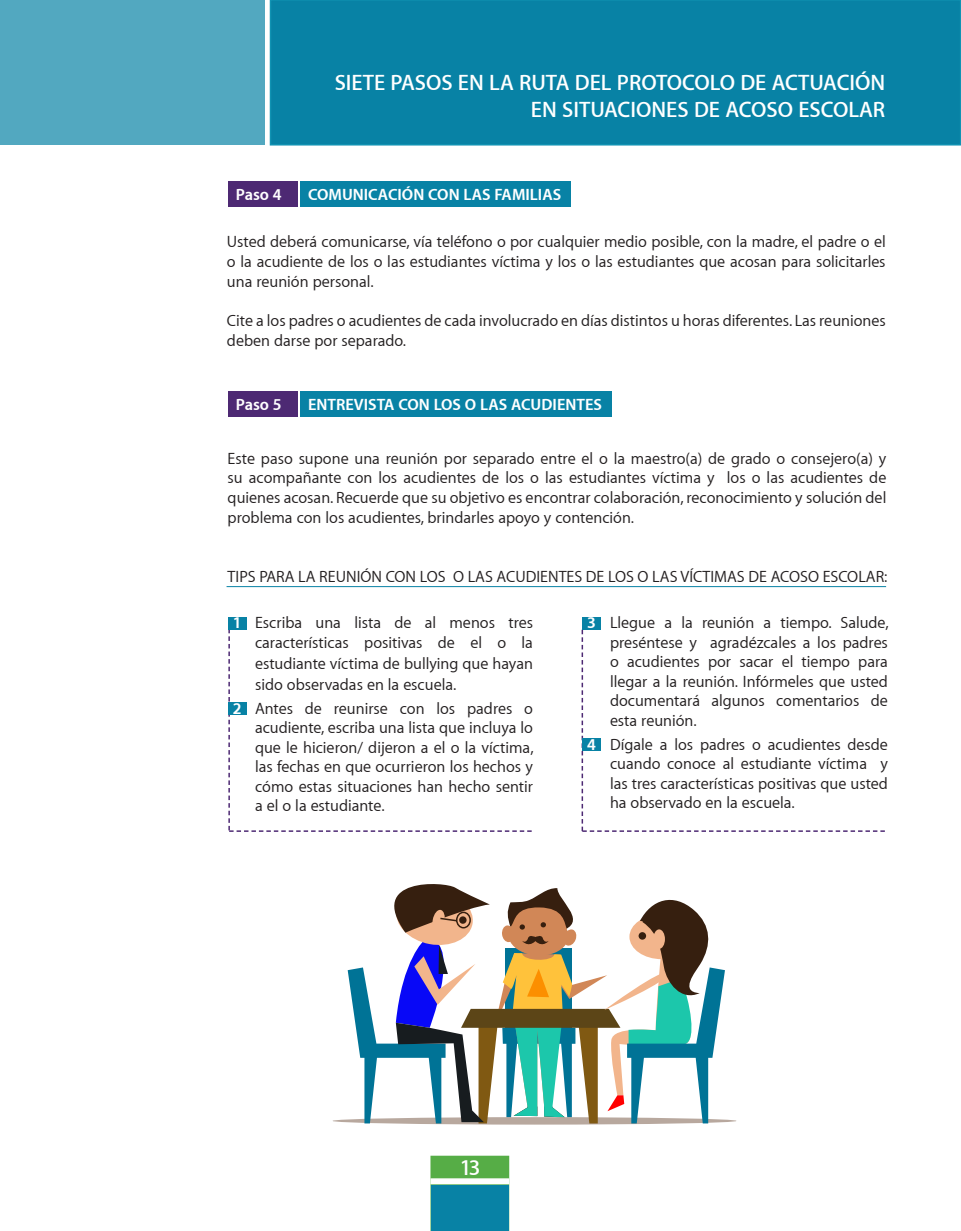
<style>
.page{position:relative;width:961px;height:1231px;background:#fff}
.page>*{position:absolute;margin:0;border:0;box-sizing:border-box;transform-origin:0 0}
.t1{font:600 22.5px "Myriad Apple";color:#fff}
.t2{font:16.5px/19.5px "Myriad Apple Text";color:#231f20;text-align:justify}
.t3{font:700 16.5px "Myriad Apple";color:#fff}
</style>
<div class="page">
<div style="left:430px;top:1155px;width:79px;height:76px;background:#56ad46;border:2px solid #56ad46"></div>
<div style="left:431px;top:1185px;width:77px;height:45px;background:#0882a5"></div>
<svg style="left:430px;top:1178px;width:79px;height:6px"></svg>
<svg style="left:581px;top:630px;width:303px;height:202px"></svg>
<div style="left:300px;top:181px;width:271px;height:26px;background:#0882a5"></div>
<div style="left:300px;top:391px;width:311px;height:26px;background:#0882a5"></div>
<div style="left:228px;top:181px;width:70px;height:26px;background:#4d2973"></div>
<div style="left:228px;top:391px;width:70px;height:26px;background:#4d2973"></div>
<div style="left:270px;top:0;width:691px;height:145px;background:#0882a5"></div>
<div style="left:0;top:0;width:264px;height:145px;background:#52a8c0"></div>
<hr style="left:226px;top:586px;width:660px;height:1px;background:#0882a5">
<svg style="left:228px;top:621px;width:303px;height:211px"></svg>
<div style="left:228px;top:616px;width:18px;height:13px;background:#0882a5"></div>
<div style="left:228px;top:702px;width:18px;height:13px;background:#0882a5"></div>
<div style="left:582px;top:616px;width:18px;height:13px;background:#0882a5"></div>
<div style="left:582px;top:738px;width:18px;height:12px;background:#0882a5"></div>
<svg style="left:332px;top:1117px;width:404px;height:7px"></svg>
<svg style="left:348px;top:884px;width:377px;height:239px"></svg>
<p class="t1" style="left:335px;top:68px;width:552px">SIETE PASOS EN LA RUTA DEL PROTOCOLO DE ACTUACIÓN</p>
<p class="t1" style="left:531px;top:95px;width:356px">EN SITUACIONES DE ACOSO ESCOLAR</p>
<p class="t3" style="left:236px;top:184px;width:47px">Paso 4</p>
<p class="t3" style="left:308px;top:184px;width:255px">COMUNICACIÓN CON LAS FAMILIAS</p>
<p class="t2" style="left:227px;top:231px;width:660px">Usted deberá comunicarse, vía teléfono o por cualquier medio posible, con la madre, el padre o el o la acudiente de los o las estudiantes víctima y los o las estudiantes que acosan para solicitarles una reunión personal.</p>
<p class="t2" style="left:227px;top:310px;width:660px">Cite a los padres o acudientes de cada involucrado en días distintos u horas diferentes. Las reuniones deben darse por separado.</p>
<p class="t3" style="left:236px;top:394px;width:47px">Paso 5</p>
<p class="t3" style="left:308px;top:394px;width:295px">ENTREVISTA CON LOS O LAS ACUDIENTES</p>
<p class="t2" style="left:228px;top:448px;width:660px">Este paso supone una reunión por separado entre el o la maestro(a) de grado o consejero(a) y su acompañante con los acudientes de los o las estudiantes víctima y los o las acudientes de quienes acosan. Recuerde que su objetivo es encontrar colaboración, reconocimiento y solución del problema con los acudientes, brindarles apoyo y contención.</p>
<p class="t2" style="left:228px;top:567px;width:661px">TIPS PARA LA REUNIÓN CON LOS O LAS ACUDIENTES DE LOS O LAS VÍCTIMAS DE ACOSO ESCOLAR:</p>
<p class="t2" style="left:228px;top:613px;width:306px;text-align:right">1. Escriba una lista de al menos tres características positivas de el o la</p>
<p class="t2" style="left:255px;top:652px;width:279px;line-height:21px">estudiante víctima de bullying que hayan sido observadas en la escuela.</p>
<p class="t2" style="left:255px;top:698px;width:280px;text-indent:-27px">2. Antes de reunirse con los padres o acudiente, escriba una lista que incluya lo que le hicieron/ dijeron a el o la víctima, las fechas en que ocurrieron los hechos y cómo estas situaciones han hecho sentir a el o la estudiante.</p>
<p class="t2" style="left:610px;top:613px;width:280px;text-indent:-27px">1. Llegue a la reunión a tiempo. Salude, preséntese y agradézcales a los padres o acudientes por sacar el tiempo para llegar a la reunión. Infórmeles que usted documentará algunos comentarios de esta reunión.</p>
<p class="t2" style="left:610px;top:734px;width:279px;text-indent:-27px">2. Dígale a los padres o acudientes desde cuando conoce al estudiante víctima y las tres características positivas que usted ha observado en la escuela.</p>
<p class="t3" style="left:587px;top:612px;width:10px">3</p>
<p class="t3" style="left:233px;top:612px;width:10px">1</p>
<p class="t3" style="left:233px;top:698px;width:10px">2</p>
<p class="t3" style="left:587px;top:733px;width:10px">4</p>
<h1 class="t1" style="left:460px;top:1153px;width:22px">13</h1>
</div>
